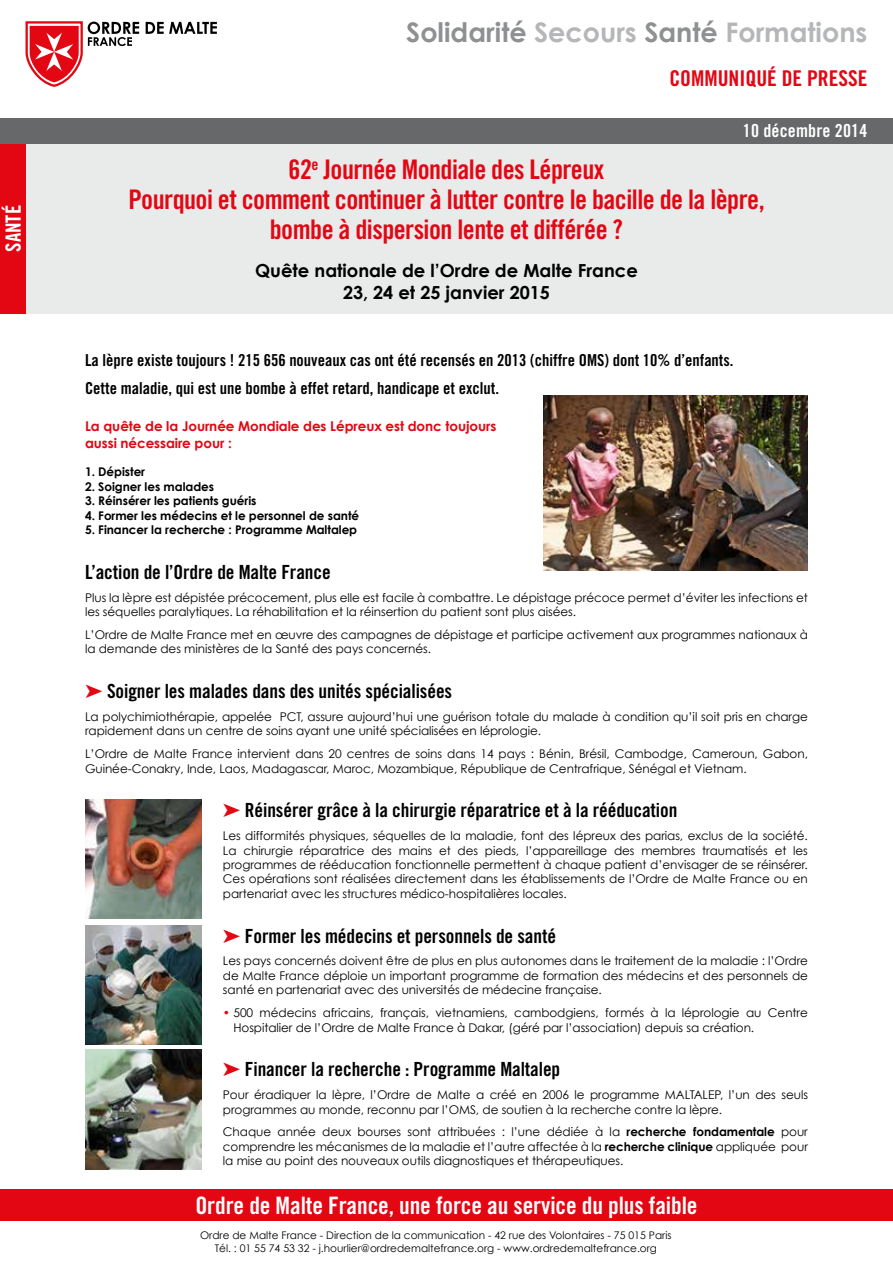
<style>
.page{position:relative;width:893px;height:1263px;background:#fff}
.page>*{position:absolute;margin:0;border:0;box-sizing:border-box;transform-origin:0 0}
.t1{font:27px/30px "Trade Gothic Bold Cond Twenty";letter-spacing:-.02em;color:#e30613;text-align:center}
.t2{font:700 27px "Century Gothic";color:#b5b6b8}
.t3{font:24px "Trade Gothic Bold Cond Twenty";letter-spacing:-.005em;color:#fff}
.t4{font:21.75px "Trade Gothic Bold Cond Twenty";color:#e30613}
.t5{font:21px "Trade Gothic Bold Cond Twenty";color:#fff}
.t6{font:19.5px "Trade Gothic Bold Cond Twenty";letter-spacing:-.005em;color:#000}
.t7{font:700 18px/21.6px "Century Gothic";color:#000;text-align:center}
.t8{font:18px "Trade Gothic Bold Cond Twenty";letter-spacing:.01em;color:#fff}
.t9{font:16.5px/28.3px "Trade Gothic Bold Cond Twenty";color:#000}
.t10{font:700 13.5px/16.2px "Century Gothic";letter-spacing:-.005em;color:#e30613}
.t11{font:12px/14.4px "Century Gothic";letter-spacing:-.005em;color:#000}
.t12{font:700 12px "Century Gothic";letter-spacing:-.005em;color:#000}
.t13{font:10.5px/12.6px "Century Gothic";color:#000;text-align:center}
.s1{color:#8e9091}
.s2{color:#e30613}
.s3{font-weight:700}
</style>
<div class="page">
<div style="left:0;top:143px;width:893px;height:170px;background:#e9eaea"></div>
<svg style="left:146px;top:22px;width:71px;height:12px"></svg>
<svg style="left:26px;top:22px;width:113px;height:65px"></svg>
<div style="left:0;top:143px;width:26px;height:170px;background:#e30613"></div>
<div style="left:0;top:118px;width:893px;height:25px;background:#666869"></div>
<img style="left:544px;top:396px;width:264px;height:174px">
<img style="left:85px;top:799px;width:117px;height:120px">
<img style="left:85px;top:925px;width:117px;height:119px">
<img style="left:85px;top:1050px;width:117px;height:119px">
<div style="left:0;top:1189px;width:893px;height:32px;background:#e30613"></div>
<h3 class="t5" style="left:1px;top:252px;width:48px;rotate:-90deg">SANTÉ</h3>
<h1 class="t2" style="left:406px;top:15px;width:463px"><span class="s1">Solidarité</span> Secours <span class="s1">Santé</span> Formations</h1>
<h3 class="t4" style="left:669px;top:65px;width:200px">COMMUNIQUÉ DE PRESSE</h3>
<h3 class="t8" style="left:743px;top:120px;width:126px">10 décembre 2014</h3>
<h1 class="t1" style="left:128px;top:154px;width:638px">62<sup>e</sup> Journée Mondiale des Lépreux<br>Pourquoi et comment continuer à lutter contre le bacille de la lèpre, bombe à dispersion lente et différée ?</h1>
<h3 class="t7" style="left:255px;top:260px;width:384px">Quête nationale de l’Ordre de Malte France<br>23, 24 et 25 janvier 2015</h3>
<h3 class="t9" style="left:85px;top:345px;width:650px">La lèpre existe toujours ! 215 656 nouveaux cas ont été recensés en 2013 (chiffre OMS) dont 10% d’enfants.<br>Cette maladie, qui est une bombe à effet retard, handicape et exclut.</h3>
<p class="t10" style="left:85px;top:418px;width:413px">La quête de la Journée Mondiale des Lépreux est donc toujours aussi nécessaire pour :</p>
<p class="t12" style="left:85px;top:465px;width:62px">1. Dépister</p>
<p class="t12" style="left:85px;top:479px;width:131px">2. Soigner les malades</p>
<p class="t12" style="left:85px;top:493px;width:173px">3. Réinsérer les patients guéris</p>
<p class="t12" style="left:85px;top:508px;width:276px">4. Former les médecins et le personnel de santé</p>
<p class="t12" style="left:85px;top:522px;width:274px">5. Financer la recherche : Programme Maltalep</p>
<h3 class="t6" style="left:85px;top:560px;width:247px">L’action de l’Ordre de Malte France</h3>
<p class="t11" style="left:85px;top:590px;width:724px">Plus la lèpre est dépistée précocement, plus elle est facile à combattre. Le dépistage précoce permet d’éviter les infections et les séquelles paralytiques. La réhabilitation et la réinsertion du patient sont plus aisées.</p>
<p class="t11" style="left:85px;top:627px;width:724px">L’Ordre de Malte France met en œuvre des campagnes de dépistage et participe activement aux programmes nationaux à la demande des ministères de la Santé des pays concernés.</p>
<h3 class="t6" style="left:85px;top:679px;width:369px"><span class="s2">➤</span> Soigner les malades dans des unités spécialisées</h3>
<p class="t11" style="left:85px;top:709px;width:724px">La polychimiothérapie, appelée PCT, assure aujourd’hui une guérison totale du malade à condition qu’il soit pris en charge rapidement dans un centre de soins ayant une unité spécialisées en léprologie.</p>
<p class="t11" style="left:85px;top:746px;width:724px">L’Ordre de Malte France intervient dans 20 centres de soins dans 14 pays : Bénin, Brésil, Cambodge, Cameroun, Gabon,<br>Guinée-Conakry, Inde, Laos, Madagascar, Maroc, Mozambique, République de Centrafrique, Sénégal et Vietnam.</p>
<h3 class="t6" style="left:223px;top:798px;width:456px"><span class="s2">➤</span> Réinsérer grâce à la chirurgie réparatrice et à la rééducation</h3>
<p class="t11" style="left:223px;top:828px;width:586px;text-align:justify">Les difformités physiques, séquelles de la maladie, font des lépreux des parias, exclus de la société.<br>La chirurgie réparatrice des mains et des pieds, l’appareillage des membres traumatisés et les programmes de rééducation fonctionnelle permettent à chaque patient d’envisager de se réinsérer.<br>Ces opérations sont réalisées directement dans les établissements de l’Ordre de Malte France ou en partenariat avec les structures médico-hospitalières locales.</p>
<h3 class="t6" style="left:223px;top:924px;width:335px"><span class="s2">➤</span> Former les médecins et personnels de santé</h3>
<p class="t11" style="left:223px;top:954px;width:586px;text-align:justify">Les pays concernés doivent être de plus en plus autonomes dans le traitement de la maladie : l’Ordre de Malte France déploie un important programme de formation des médecins et des personnels de santé en partenariat avec des universités de médecine française.</p>
<p class="t11" style="left:233px;top:1005px;width:576px;text-indent:-10px"><span class="s2">•</span> 500 médecins africains, français, vietnamiens, cambodgiens, formés à la léprologie au Centre<br>Hospitalier de l’Ordre de Malte France à Dakar, (géré par l’association) depuis sa création.</p>
<h3 class="t6" style="left:223px;top:1057px;width:339px"><span class="s2">➤</span> Financer la recherche : Programme Maltalep</h3>
<p class="t11" style="left:223px;top:1087px;width:587px">Pour éradiquer la lèpre, l’Ordre de Malte a créé en 2006 le programme MALTALEP, l’un des seuls programmes au monde, reconnu par l’OMS, de soutien à la recherche contre la lèpre.</p>
<p class="t11" style="left:223px;top:1125px;width:586px;text-align:justify">Chaque année deux bourses sont attribuées : l’une dédiée à la <span class="s3">recherche fondamentale</span> pour comprendre les mécanismes de la maladie et l’autre affectée à la <span class="s3">recherche clinique</span> appliquée pour la mise au point des nouveaux outils diagnostiques et thérapeutiques.</p>
<h2 class="t3" style="left:195px;top:1191px;width:504px">Ordre de Malte France, une force au service du plus faible</h2>
<p class="t13" style="left:200px;top:1229px;width:473px">Ordre de Malte France - Direction de la communication - 42 rue des Volontaires - 75 015 Paris<br>Tél. : 01 55 74 53 32 - j.hourlier@ordredemaltefrance.org - www.ordredemaltefrance.org</p>
</div>
